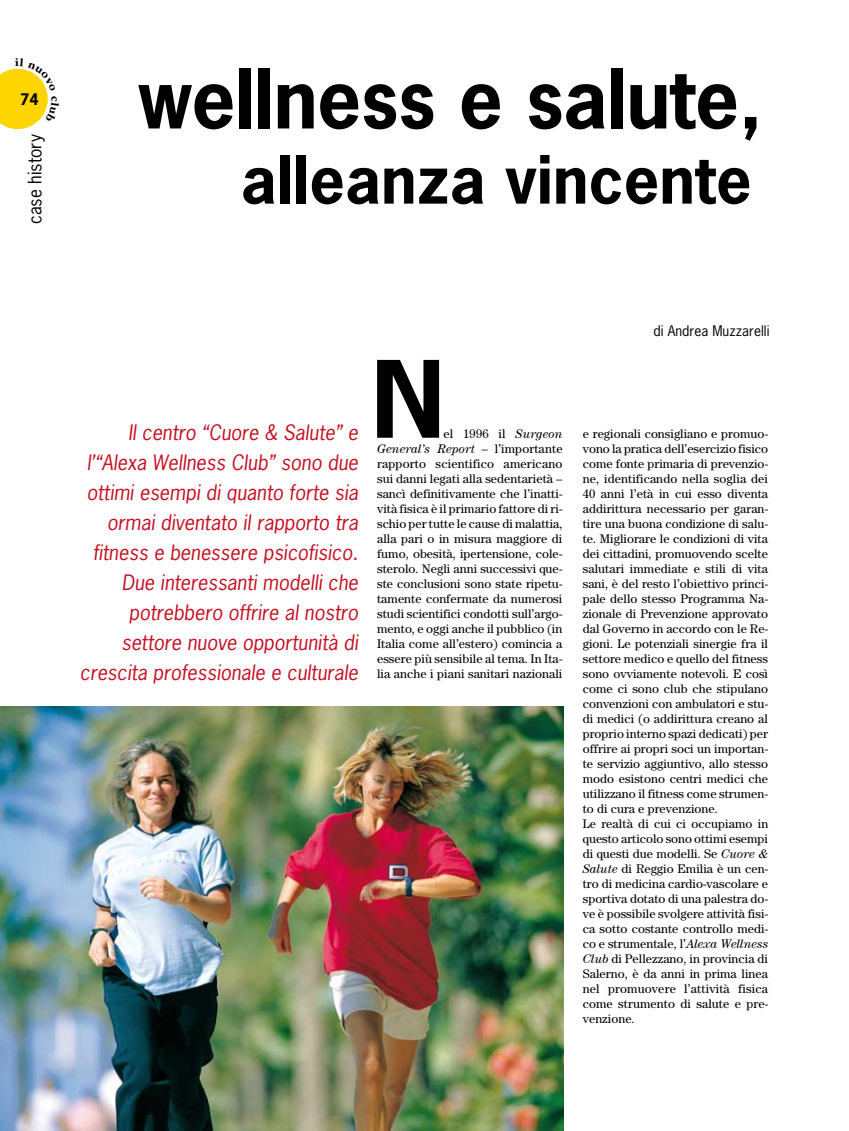
<style>
.page{position:relative;width:849px;height:1131px;background:#fff}
.page>*{position:absolute;margin:0;border:0;box-sizing:border-box;transform-origin:0 0}
.t1{font:700 100px "News Gothic Std";color:#000}
.t2{font:700 77.5px "News Gothic Std";letter-spacing:-.005em;color:#000}
.t3{font:700 62.5px "News Gothic Std";letter-spacing:.005em;color:#000}
.t4{font:italic 20px/30px "News Gothic Std";color:#c50e1f;text-align:right}
.t5{font:17.5px "News Gothic Std";letter-spacing:.005em;color:#000}
.t6{font:700 15px "News Gothic Std";color:#000}
.t7{font:13.75px "News Gothic Std";letter-spacing:.005em;color:#000}
.t8{font:12.5px/15px "Century Std";color:#000}
.s1{font-style:italic}
</style>
<div class="page">
<img style="left:0;top:706px;width:563px;height:425px">
<svg style="left:0;top:68px;width:48px;height:61px"></svg>
<p class="t6" style="left:20px;top:90px;width:20px">74</p>
<h3 class="t5" style="left:24px;top:224px;width:91px;rotate:-90deg">case history</h3>
<h2 class="t2" style="left:138px;top:48px;width:625px">wellness e salute,</h2>
<h3 class="t3" style="left:241px;top:139px;width:512px">alleanza vincente</h3>
<p class="t7" style="left:653px;top:322px;width:117px">di Andrea Muzzarelli</p>
<h1 class="t1" style="left:371px;top:334px;width:74px">N</h1>
<p class="t4" style="left:80px;top:418px;width:279px">Il centro “Cuore &amp; Salute” e l’“Alexa Wellness Club” sono due ottimi esempi di quanto forte sia ormai diventato il rapporto tra fitness e benessere psicofisico.<br>Due interessanti modelli che potrebbero offrire al nostro settore nuove opportunità di crescita professionale e culturale</p>
<p class="t8" style="left:582px;top:426px;width:187px">e regionali consigliano e promuo&shy;vono la pratica dell’esercizio fisico come fonte primaria di prevenzio&shy;ne, identificando nella soglia dei 40 anni l’età in cui esso diventa addirittura necessario per garan&shy;tire una buona condizione di salu&shy;te. Migliorare le condizioni di vita dei cittadini, promuovendo scelte salutari immediate e stili di vita sani, è del resto l’obiettivo princi&shy;pale dello stesso Programma Na&shy;zionale di Prevenzione approvato dal Governo in accordo con le Re&shy;gioni. Le potenziali sinergie fra il settore medico e quello del fitness sono ovviamente notevoli. E così come ci sono club che stipulano convenzioni con ambulatori e stu&shy;di medici (o addirittura creano al proprio interno spazi dedicati) per offrire ai propri soci un importan&shy;te servizio aggiuntivo, allo stesso modo esistono centri medici che utilizzano il fitness come strumen&shy;to di cura e prevenzione.<br>Le realtà di cui ci occupiamo in questo articolo sono ottimi esempi di questi due modelli. Se <span class="s1">Cuore &amp; Salute</span> di Reggio Emilia è un cen&shy;tro di medicina cardio-vascolare e sportiva dotato di una palestra do&shy;ve è possibile svolgere attività fisi&shy;ca sotto costante controllo medi&shy;co e strumentale, l’<span class="s1">Alexa Wellness Club</span> di Pellezzano, in provincia di Salerno, è da anni in prima linea nel promuovere l’attività fisica come strumento di salute e pre&shy;venzione.</p>
<p class="t8" style="left:377px;top:426px;width:187px;text-align:justify;text-indent:66px">el 1996 il <span class="s1">Surgeon General’s Report</span> – l’importante rapporto scientifico americano sui danni legati alla sedentarietà – sancì definitivamente che l’inatti&shy;vità fisica è il primario fattore di ri&shy;schio per tutte le cause di malattia, alla pari o in misura maggiore di fumo, obesità, ipertensione, cole&shy;sterolo. Negli anni successivi que&shy;ste conclusioni sono state ripetu&shy;tamente confermate da numerosi studi scientifici condotti sull’argo&shy;mento, e oggi anche il pubblico (in Italia come all’estero) comincia a essere più sensibile al tema. In Ita&shy;lia anche i piani sanitari nazionali</p>
</div>
